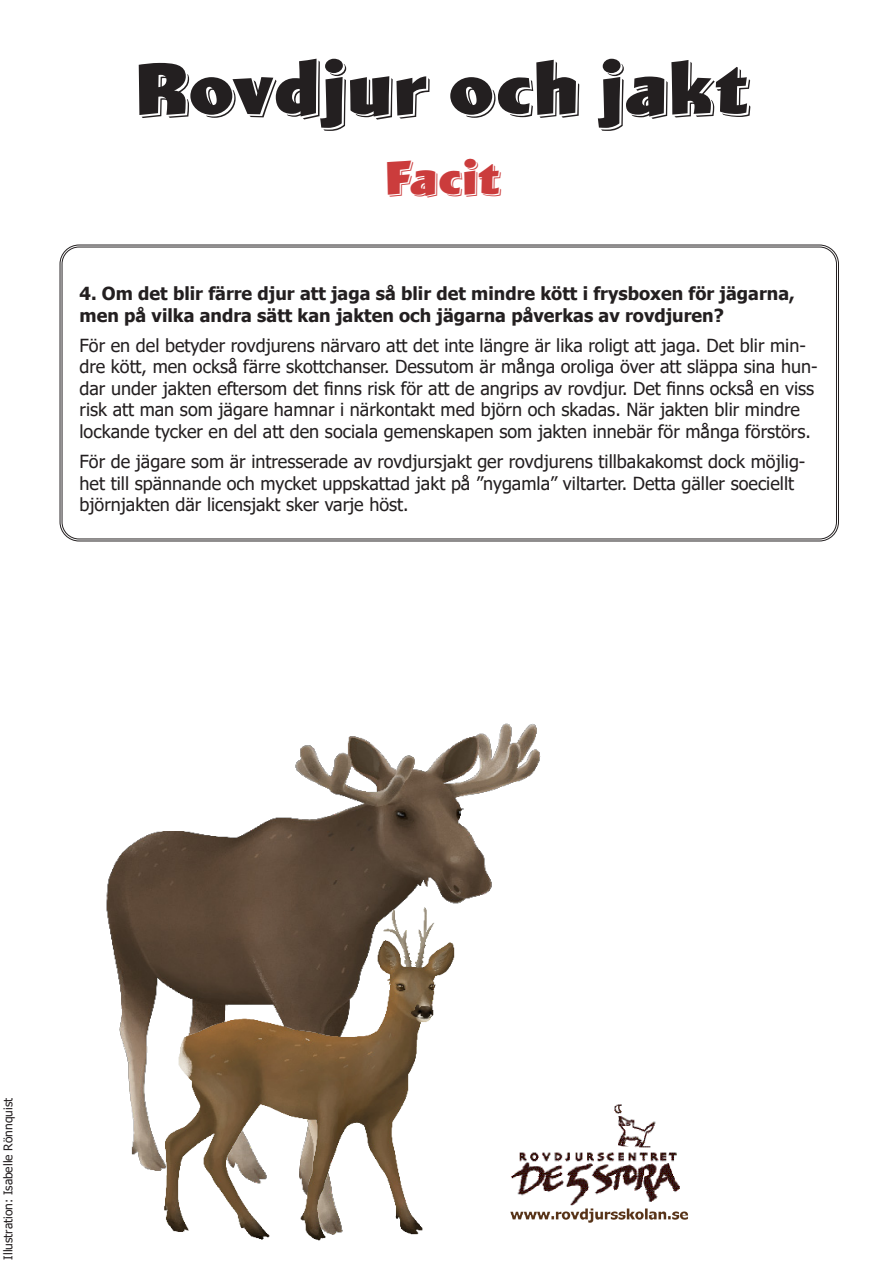
<style>
.page{position:relative;width:893px;height:1263px;background:#fff}
.page>*{position:absolute;margin:0;border:0;box-sizing:border-box;transform-origin:0 0}
.t1{font:67.5px "Wigwag Deluxe";color:#231f20}
.t2{font:43.5px "Wigwag Deluxe";color:#cb3c3c}
.t3{font:18px/21.6px "Tahoma";color:#231f20}
.t4{font:700 18px/21.6px "Tahoma";color:#231f20}
.t5{font:12px "Tahoma";color:#231f20}
</style>
<div class="page">
<img style="left:544px;top:1104px;width:144px;height:119px">
<img style="left:106px;top:723px;width:438px;height:497px">
<img style="left:136px;top:899px;width:338px;height:342px">
<p class="t1" style="left:137px;top:39px;width:616px">Rovdjur och jakt</p>
<p class="t2" style="left:386px;top:147px;width:117px">Facit</p>
<p class="t4" style="left:80px;top:283px;width:717px">4. Om det blir färre djur att jaga så blir det mindre kött i frysboxen för jägarna, men på vilka andra sätt kan jakten och jägarna påverkas av rovdjuren?</p>
<p class="t3" style="left:80px;top:335px;width:740px">För en del betyder rovdjurens närvaro att det inte längre är lika roligt att jaga. Det blir min&shy;dre kött, men också färre skottchanser. Dessutom är många oroliga över att släppa sina hun&shy;dar under jakten eftersom det finns risk för att de angrips av rovdjur. Det finns också en viss risk att man som jägare hamnar i närkontakt med björn och skadas. När jakten blir mindre lockande tycker en del att den sociala gemenskapen som jakten innebär för många förstörs.</p>
<p class="t3" style="left:80px;top:452px;width:727px">För de jägare som är intresserade av rovdjursjakt ger rovdjurens tillbakakomst dock möjlig&shy;het till spännande och mycket uppskattad jakt på ”nygamla” viltarter. Detta gäller soeciellt björnjakten där licensjakt sker varje höst.</p>
<p class="t5" style="left:0;top:1259px;width:163px;rotate:-90deg">Illustration: Isabelle Rönnquist</p>
</div>
